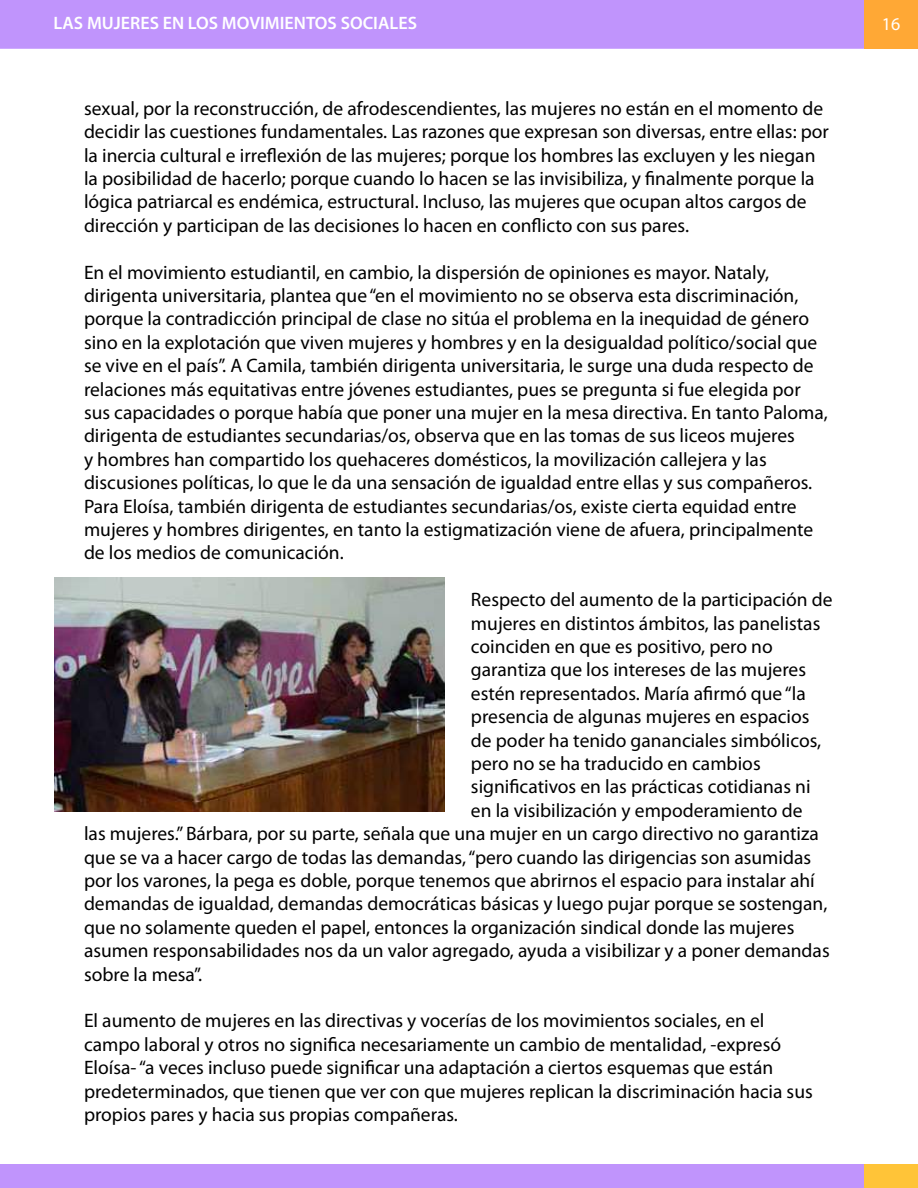
<style>
.page{position:relative;width:918px;height:1188px;background:#fff}
.page>*{position:absolute;margin:0;border:0;box-sizing:border-box;transform-origin:0 0}
.t1{font:19.5px/23.4px "Myriad Pro";color:#000}
.t2{font:600 18px "Myriad Pro";color:#fff}
.t3{font:18px "Myriad Pro";color:#fff}
</style>
<div class="page">
<div style="left:0;top:0;width:864px;height:49px;background:#c094fc"></div>
<div style="left:0;top:1164px;width:864px;height:24px;background:#c094fc"></div>
<div style="left:864px;top:1164px;width:54px;height:24px;background:#ffc438"></div>
<div style="left:864px;top:0;width:54px;height:49px;background:#ffa835"></div>
<img style="left:54px;top:578px;width:390px;height:234px">
<p class="t2" style="left:54px;top:12px;width:365px">LAS MUJERES EN LOS MOVIMIENTOS SOCIALES</p>
<p class="t3" style="left:882px;top:13px;width:20px">16</p>
<p class="t1" style="left:84px;top:96px;width:747px">sexual, por la reconstrucción, de afrodescendientes, las mujeres no están en el momento de decidir las cuestiones fundamentales. Las razones que expresan son diversas, entre ellas: por la inercia cultural e irreflexión de las mujeres; porque los hombres las excluyen y les niegan la posibilidad de hacerlo; porque cuando lo hacen se las invisibiliza, y finalmente porque la lógica patriarcal es endémica, estructural. Incluso, las mujeres que ocupan altos cargos de dirección y participan de las decisiones lo hacen en conflicto con sus pares.</p>
<p class="t1" style="left:84px;top:260px;width:745px">En el movimiento estudiantil, en cambio, la dispersión de opiniones es mayor. Nataly, dirigenta universitaria, plantea que “en el movimiento no se observa esta discriminación, porque la contradicción principal de clase no sitúa el problema en la inequidad de género sino en la explotación que viven mujeres y hombres y en la desigualdad político/social que se vive en el país”. A Camila, también dirigenta universitaria, le surge una duda respecto de relaciones más equitativas entre jóvenes estudiantes, pues se pregunta si fue elegida por sus capacidades o porque había que poner una mujer en la mesa directiva. En tanto Paloma, dirigenta de estudiantes secundarias/os, observa que en las tomas de sus liceos mujeres<br>y hombres han compartido los quehaceres domésticos, la movilización callejera y las discusiones políticas, lo que le da una sensación de igualdad entre ellas y sus compañeros.<br>Para Eloísa, también dirigenta de estudiantes secundarias/os, existe cierta equidad entre mujeres y hombres dirigentes, en tanto la estigmatización viene de afuera, principalmente de los medios de comunicación.</p>
<p class="t1" style="left:471px;top:588px;width:363px">Respecto del aumento de la participación de</p>
<p class="t1" style="left:471px;top:611px;width:351px">mujeres en distintos ámbitos, las panelistas</p>
<p class="t1" style="left:471px;top:634px;width:303px">coinciden en que es positivo, pero no</p>
<p class="t1" style="left:471px;top:658px;width:337px">garantiza que los intereses de las mujeres</p>
<p class="t1" style="left:471px;top:681px;width:336px">estén representados. María afirmó que “la</p>
<p class="t1" style="left:471px;top:705px;width:340px">presencia de algunas mujeres en espacios</p>
<p class="t1" style="left:471px;top:728px;width:352px">de poder ha tenido gananciales simbólicos,</p>
<p class="t1" style="left:471px;top:751px;width:291px">pero no se ha traducido en cambios</p>
<p class="t1" style="left:471px;top:775px;width:341px">significativos en las prácticas cotidianas ni</p>
<p class="t1" style="left:471px;top:798px;width:333px">en la visibilización y empoderamiento de</p>
<p class="t1" style="left:84px;top:822px;width:736px">las mujeres.” Bárbara, por su parte, señala que una mujer en un cargo directivo no garantiza</p>
<p class="t1" style="left:84px;top:845px;width:729px">que se va a hacer cargo de todas las demandas, “pero cuando las dirigencias son asumidas</p>
<p class="t1" style="left:84px;top:868px;width:732px">por los varones, la pega es doble, porque tenemos que abrirnos el espacio para instalar ahí</p>
<p class="t1" style="left:84px;top:892px;width:745px">demandas de igualdad, demandas democráticas básicas y luego pujar porque se sostengan,</p>
<p class="t1" style="left:84px;top:915px;width:712px">que no solamente queden el papel, entonces la organización sindical donde las mujeres</p>
<p class="t1" style="left:84px;top:939px;width:747px">asumen responsabilidades nos da un valor agregado, ayuda a visibilizar y a poner demandas</p>
<p class="t1" style="left:84px;top:962px;width:120px">sobre la mesa”.</p>
<p class="t1" style="left:84px;top:1009px;width:730px">El aumento de mujeres en las directivas y vocerías de los movimientos sociales, en el campo laboral y otros no significa necesariamente un cambio de mentalidad, -expresó Eloísa- “a veces incluso puede significar una adaptación a ciertos esquemas que están predeterminados, que tienen que ver con que mujeres replican la discriminación hacia sus propios pares y hacia sus propias compañeras.</p>
</div>
